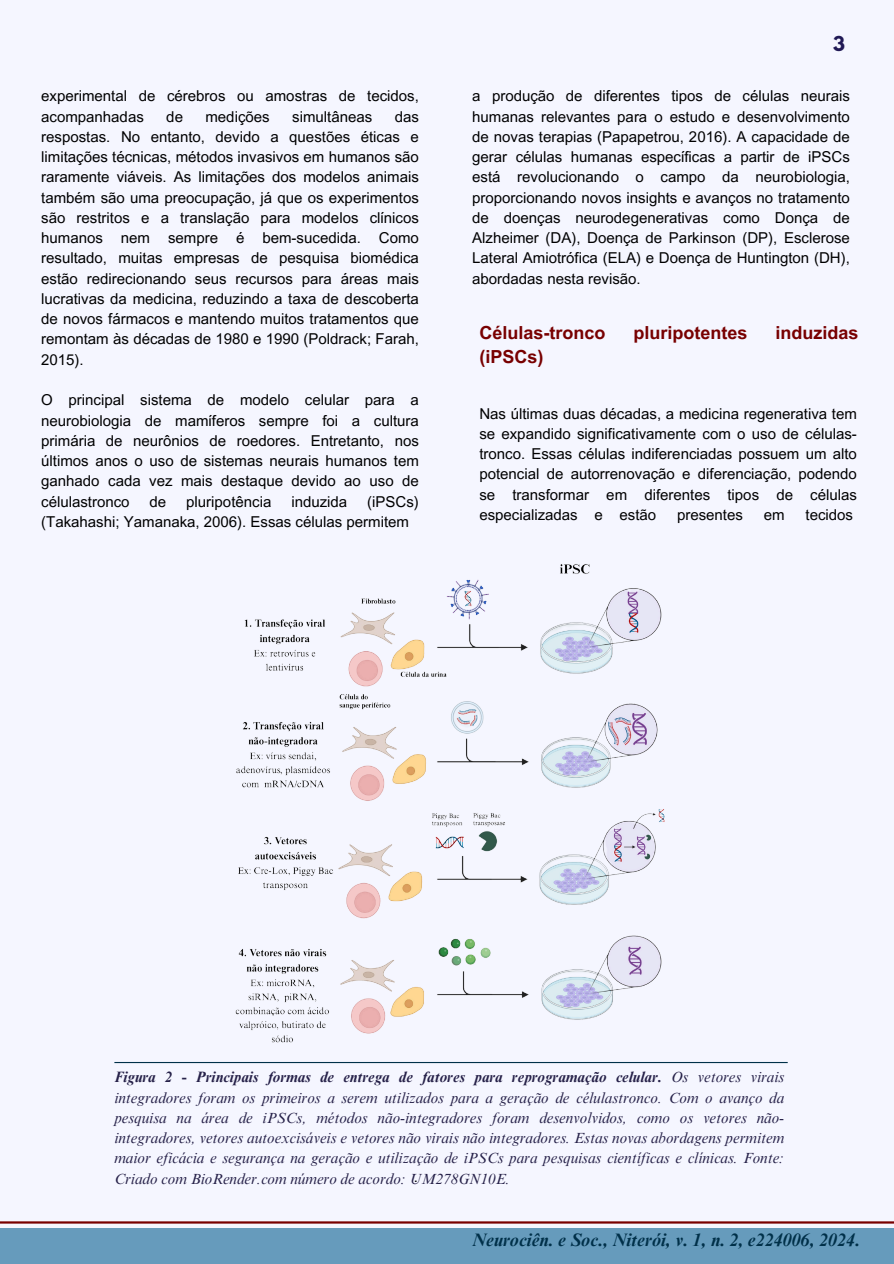
<style>
.page{position:relative;width:894px;height:1264px;background:#fff}
.page>*{position:absolute;margin:0;border:0;box-sizing:border-box;transform-origin:0 0}
.t1{font:italic 700 18px "Times NRMT Pro";color:#003049}
.t2{font:700 18px "Arial MT Pro";color:#780000}
.t3{font:15px/20.2px "Arial MT Pro";color:#000;text-align:justify}
.t4{font:italic 15px/20.2px "Times NRMT Pro";color:#262149;text-align:justify}
.s1{font-weight:700}
</style>
<div class="page">
<div style="left:0;top:0;width:893px;height:1263px;background:#f5f6ff"></div>
<div style="left:0;top:1228px;width:893px;height:35px;background:#669bbc"></div>
<hr style="left:0;top:1221px;width:893px;height:2px;background:#780000">
<hr style="left:114px;top:1061px;width:673px;height:2px;background:#003049">
<img style="left:235px;top:564px;width:430px;height:479px">
<p class="t3" style="left:41px;top:88px;width:379px">experimental de cérebros ou amostras de tecidos, acompanhadas</p>
<p class="t3" style="left:166px;top:108px;width:18px">de</p>
<p class="t3" style="left:205px;top:108px;width:66px">medições</p>
<p class="t3" style="left:292px;top:108px;width:81px">simultâneas</p>
<p class="t3" style="left:41px;top:108px;width:379px;text-indent:353px">das respostas. No entanto, devido a questões éticas e limitações técnicas, métodos invasivos em humanos são raramente viáveis. As limitações dos modelos animais também são uma preocupação, já que os experimentos são restritos e a translação para modelos clínicos humanos nem sempre é bem-sucedida. Como resultado, muitas empresas de pesquisa biomédica estão redirecionando seus recursos para áreas mais lucrativas da medicina, reduzindo a taxa de descoberta de novos fármacos e mantendo muitos tratamentos que remontam às décadas de 1980 e 1990 (Poldrack; Farah, 2015).</p>
<h1 class="t3" style="left:41px;top:392px;width:379px">O principal sistema de modelo celular para a neurobiologia de mamíferos sempre foi a cultura primária de neurônios de roedores. Entretanto, nos últimos anos o uso de sistemas neurais humanos tem ganhado cada vez mais destaque devido ao uso de célulastronco</h1>
<h1 class="t3" style="left:41px;top:493px;width:379px;text-indent:326px">(iPSCs) (Takahashi; Yamanaka, 2006). Essas células permitem</h1>
<h1 class="t3" style="left:150px;top:493px;width:18px">de</h1>
<h1 class="t3" style="left:186px;top:493px;width:87px">pluripotência</h1>
<h1 class="t3" style="left:291px;top:493px;width:57px">induzida</h1>
<h1 class="t3" style="left:472px;top:88px;width:379px">a produção de diferentes tipos de células neurais humanas relevantes para o estudo e desenvolvimento de novas terapias (Papapetrou, 2016). A capacidade de gerar células humanas específicas a partir de iPSCs está revolucionando o campo da neurobiologia, proporcionando novos insights e avanços no tratamento de doenças neurodegenerativas como Donça de Alzheimer (DA), Doença de Parkinson (DP), Esclerose Lateral Amiotrófica (ELA) e Doença de Huntington (DH), abordadas nesta revisão.</h1>
<p class="t2" style="left:479px;top:325px;width:128px">Células-tronco</p>
<p class="t2" style="left:633px;top:325px;width:116px">pluripotentes</p>
<p class="t2" style="left:775px;top:325px;width:85px">induzidas</p>
<p class="t2" style="left:479px;top:350px;width:66px">(iPSCs)</p>
<p class="t3" style="left:479px;top:405px;width:379px">Nas últimas duas décadas, a medicina regenerativa tem se expandido significativamente com o uso de células&shy;tronco. Essas células indiferenciadas possuem um alto potencial de autorrenovação e diferenciação, podendo se transformar em diferentes tipos de células especializadas e estão</p>
<p class="t3" style="left:677px;top:506px;width:67px">presentes</p>
<p class="t3" style="left:763px;top:506px;width:22px">em</p>
<p class="t3" style="left:805px;top:506px;width:49px">tecidos</p>
<p class="t4" style="left:114px;top:1069px;width:671px"><span class="s1">Figura 2 - Principais formas de entrega de fatores para reprogramação celular.</span> Os vetores virais integradores foram os primeiros a serem utilizados para a geração de célulastronco. Com o avanço da pesquisa na área de iPSCs, métodos não-integradores foram desenvolvidos, como os vetores não&shy;integradores, vetores autoexcisáveis e vetores não virais não integradores. Estas novas abordagens permitem maior eficácia e segurança na geração e utilização de iPSCs para pesquisas científicas e clínicas. Fonte:<br>Criado com BioRender.com número de acordo: UM278GN10E.</p>
<p class="t3" style="left:414px;top:1168px;width:6px">.</p>
<p class="t1" style="left:472px;top:1232px;width:389px">Neurociên. e Soc., Niterói, v. 1, n. 2, e224006, 2024.</p>
</div>
